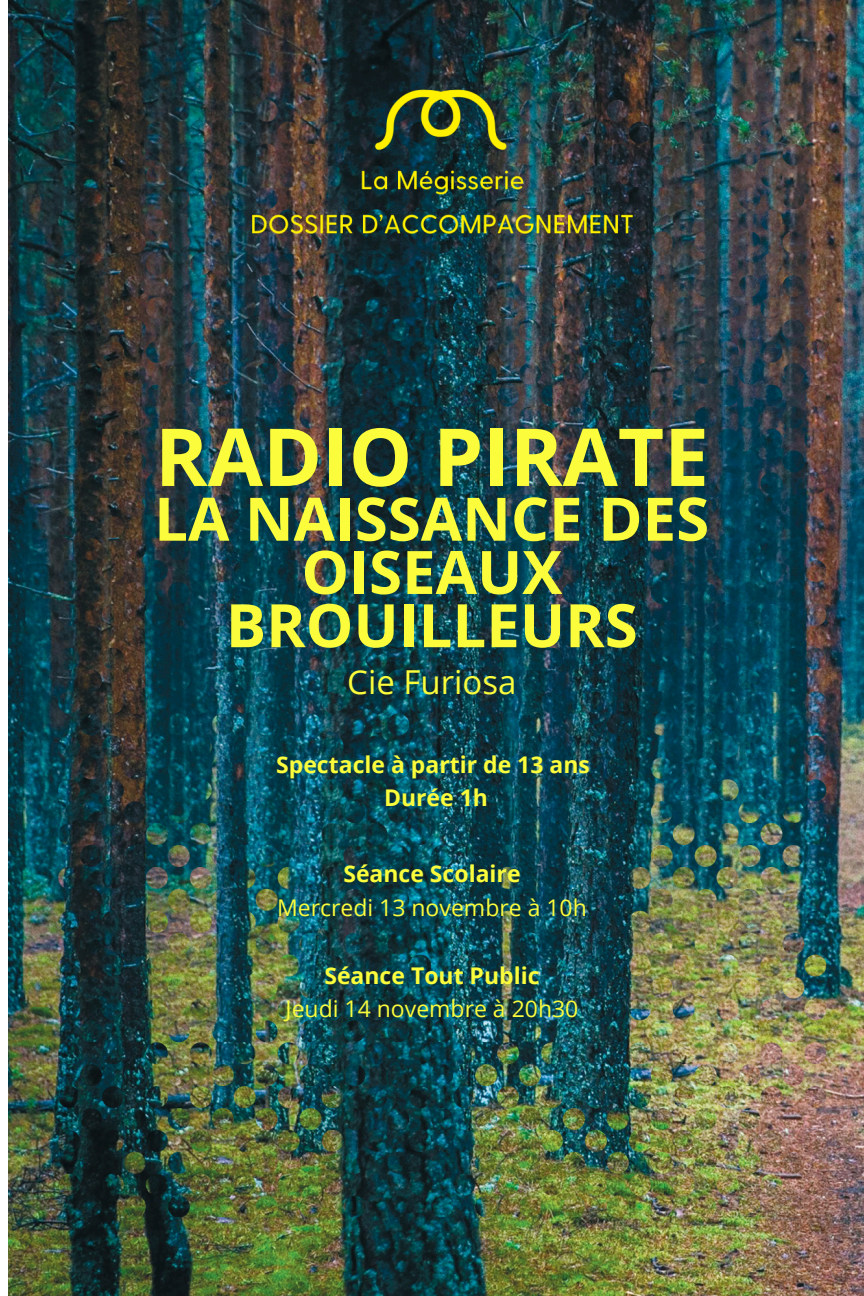
<style>
.page{position:relative;width:864px;height:1296px;background:#fff}
.page>*{position:absolute;margin:0;border:0;box-sizing:border-box;transform-origin:0 0}
.t1{font:700 80px "Open Sans";color:#fbfc3c}
.t2{font:700 60px/53.2px "Open Sans";color:#fbfc3c;text-align:center}
.t3{font:33px "Open Sans";color:#fbfc3c}
.t4{font:700 23px/33.8px "Open Sans";color:#fbfc3c;text-align:center}
.t5{font:23px "Open Sans";color:#fbfc3c}
</style>
<div class="page">
<img style="left:8px;top:0;width:856px;height:1296px">
<h1 class="t1" style="left:155px;top:401px;width:555px">RADIO PIRATE</h1>
<h1 class="t2" style="left:154px;top:491px;width:557px">LA NAISSANCE DES<br>OISEAUX<br>BROUILLEURS</h1>
<h2 class="t3" style="left:347px;top:659px;width:171px">Cie Furiosa</h2>
<h3 class="t4" style="left:276px;top:747px;width:315px">Spectacle à partir de 13 ans<br>Durée 1h</h3>
<p class="t4" style="left:343px;top:857px;width:179px">Séance Scolaire</p>
<p class="t5" style="left:277px;top:892px;width:311px">Mercredi 13 novembre à 10h</p>
<p class="t4" style="left:324px;top:958px;width:217px">Séance Tout Public</p>
<p class="t5" style="left:286px;top:993px;width:294px">Jeudi 14 novembre à 20h30</p>
</div>
